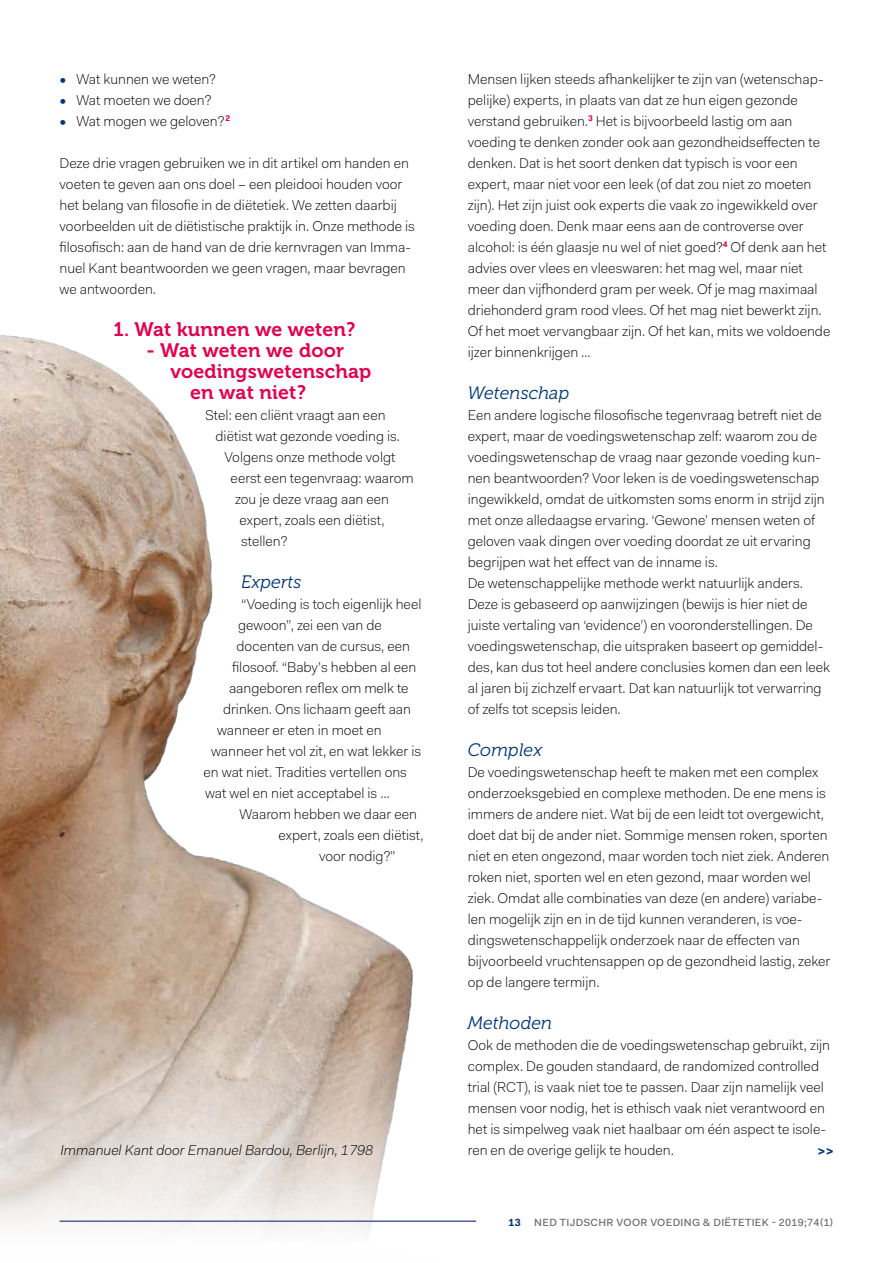
<style>
.page{position:relative;width:893px;height:1263px;background:#fff}
.page>*{position:absolute;margin:0;border:0;box-sizing:border-box;transform-origin:0 0}
.t1{font:19.5px "Museo 700";letter-spacing:.01em;color:#e3004f}
.t2{font:italic 18px "Museo 300";letter-spacing:.01em;color:#00377b}
.t3{font:300 14.25px/21px "Fakt Pro";color:#000}
.t4{font:italic 300 14.25px "Fakt Pro";color:#000}
.t5{font:700 14.25px "Fakt Pro";color:#00377b}
.t6{font:500 10.5px "Fakt Pro";letter-spacing:.03em;color:#707172}
.t7{font:700 10.5px "Fakt Pro";color:#00377b}
.s1{color:#00377b}
</style>
<div class="page">
<img style="left:0;top:334px;width:413px;height:898px">
<hr style="left:60px;top:1220px;width:416px;height:2px;background:#51629a">
<p class="t3" style="left:60px;top:69px;width:158px"><span class="s1">•</span> Wat kunnen we weten?</p>
<p class="t3" style="left:60px;top:90px;width:153px"><span class="s1">•</span> Wat moeten we doen?</p>
<p class="t3" style="left:60px;top:111px;width:172px"><span class="s1">•</span> Wat mogen we geloven?<sup>2</sup></p>
<p class="t3" style="left:60px;top:153px;width:357px">Deze drie vragen gebruiken we in dit artikel om handen en voeten te geven aan ons doel – een pleidooi houden voor het belang van filosofie in de diëtetiek. We zetten daarbij voorbeelden uit de diëtistische praktijk in. Onze methode is filosofisch: aan de hand van de drie kernvragen van Imma&shy;nuel Kant beantwoorden we geen vragen, maar bevragen we antwoorden.</p>
<h1 class="t1" style="left:114px;top:318px;width:243px">1. Wat kunnen we weten?</h1>
<h1 class="t1" style="left:147px;top:339px;width:199px">- Wat weten we door</h1>
<h1 class="t1" style="left:171px;top:360px;width:202px">voedingswetenschap</h1>
<h1 class="t1" style="left:190px;top:381px;width:117px">en wat niet?</h1>
<p class="t3" style="left:205px;top:405px;width:182px">Stel: een cliënt vraagt aan een</p>
<p class="t3" style="left:216px;top:426px;width:186px">diëtist wat gezonde voeding is.</p>
<p class="t3" style="left:225px;top:447px;width:173px">Volgens onze methode volgt</p>
<p class="t3" style="left:231px;top:468px;width:185px">eerst een tegenvraag: waarom</p>
<p class="t3" style="left:235px;top:489px;width:156px">zou je deze vraag aan een</p>
<p class="t3" style="left:240px;top:510px;width:147px">expert, zoals een diëtist,</p>
<p class="t3" style="left:241px;top:531px;width:48px">stellen?</p>
<p class="t2" style="left:241px;top:572px;width:62px">Experts</p>
<p class="t3" style="left:241px;top:594px;width:182px">“Voeding is toch eigenlijk heel</p>
<p class="t3" style="left:238px;top:615px;width:145px">gewoon”, zei een van de</p>
<p class="t3" style="left:237px;top:636px;width:175px">docenten van de cursus, een</p>
<p class="t3" style="left:232px;top:657px;width:186px">filosoof. “Baby’s hebben al een</p>
<p class="t3" style="left:229px;top:678px;width:181px">aangeboren reflex om melk te</p>
<p class="t3" style="left:223px;top:699px;width:190px">drinken. Ons lichaam geeft aan</p>
<p class="t3" style="left:217px;top:720px;width:166px">wanneer er eten in moet en</p>
<p class="t3" style="left:211px;top:741px;width:212px">wanneer het vol zit, en wat lekker is</p>
<p class="t3" style="left:204px;top:762px;width:205px">en wat niet. Tradities vertellen ons</p>
<p class="t3" style="left:205px;top:783px;width:186px">wat wel en niet acceptabel is …</p>
<p class="t3" style="left:240px;top:804px;width:179px">Waarom hebben we daar een</p>
<p class="t3" style="left:279px;top:825px;width:147px">expert, zoals een diëtist,</p>
<p class="t3" style="left:319px;top:846px;width:78px">voor nodig?”</p>
<p class="t3" style="left:468px;top:69px;width:364px">Mensen lijken steeds afhankelijker te zijn van (wetenschap&shy;pelijke) experts, in plaats van dat ze hun eigen gezonde verstand gebruiken.<sup>3</sup> Het is bijvoorbeeld lastig om aan voeding te denken zonder ook aan gezondheidseffecten te denken. Dat is het soort denken dat typisch is voor een expert, maar niet voor een leek (of dat zou niet zo moeten zijn). Het zijn juist ook experts die vaak zo ingewikkeld over voeding doen. Denk maar eens aan de controverse over alcohol: is één glaasje nu wel of niet goed?<sup>4</sup> Of denk aan het advies over vlees en vleeswaren: het mag wel, maar niet meer dan vijfhonderd gram per week. Of je mag maximaal driehonderd gram rood vlees. Of het mag niet bewerkt zijn.<br>Of het moet vervangbaar zijn. Of het kan, mits we voldoende ijzer binnenkrijgen …</p>
<p class="t2" style="left:468px;top:383px;width:103px">Wetenschap</p>
<p class="t3" style="left:468px;top:405px;width:364px">Een andere logische filosofische tegenvraag betreft niet de expert, maar de voedingswetenschap zelf: waarom zou de voedingswetenschap de vraag naar gezonde voeding kun&shy;nen beantwoorden? Voor leken is de voedingswetenschap ingewikkeld, omdat de uitkomsten soms enorm in strijd zijn met onze alledaagse ervaring. ‘Gewone’ mensen weten of geloven vaak dingen over voeding doordat ze uit ervaring begrijpen wat het effect van de inname is.<br>De wetenschappelijke methode werkt natuurlijk anders.<br>Deze is gebaseerd op aanwijzingen (bewijs is hier niet de juiste vertaling van ‘evidence’) en vooronderstellingen. De voedingswetenschap, die uitspraken baseert op gemiddel&shy;des, kan dus tot heel andere conclusies komen dan een leek al jaren bij zichzelf ervaart. Dat kan natuurlijk tot verwarring of zelfs tot scepsis leiden.</p>
<p class="t2" style="left:468px;top:740px;width:76px">Complex</p>
<p class="t3" style="left:468px;top:762px;width:364px">De voedingswetenschap heeft te maken met een complex onderzoeksgebied en complexe methoden. De ene mens is immers de andere niet. Wat bij de een leidt tot overgewicht, doet dat bij de ander niet. Sommige mensen roken, sporten niet en eten ongezond, maar worden toch niet ziek. Anderen roken niet, sporten wel en eten gezond, maar worden wel ziek. Omdat alle combinaties van deze (en andere) variabe&shy;len mogelijk zijn en in de tijd kunnen veranderen, is voe&shy;dingswetenschappelijk onderzoek naar de effecten van bijvoorbeeld vruchtensappen op de gezondheid lastig, zeker op de langere termijn.</p>
<p class="t2" style="left:468px;top:1013px;width:86px">Methoden</p>
<p class="t3" style="left:468px;top:1035px;width:364px">Ook de methoden die de voedingswetenschap gebruikt, zijn complex. De gouden standaard, de randomized controlled trial (RCT), is vaak niet toe te passen. Daar zijn namelijk veel mensen voor nodig, het is ethisch vaak niet verantwoord en het is simpelweg vaak niet haalbaar om één aspect te isole-</p>
<p class="t4" style="left:60px;top:1141px;width:314px">Immanuel Kant door Emanuel Bardou, Berlijn, 1798</p>
<p class="t3" style="left:468px;top:1140px;width:208px">ren en de overige gelijk te houden.</p>
<p class="t5" style="left:818px;top:1141px;width:18px">&gt;&gt;</p>
<p class="t7" style="left:509px;top:1215px;width:14px">13</p>
<p class="t6" style="left:534px;top:1215px;width:301px">NED TIJDSCHR VOOR VOEDING &amp; DIËTETIEK - 2019;74(1)</p>
</div>
